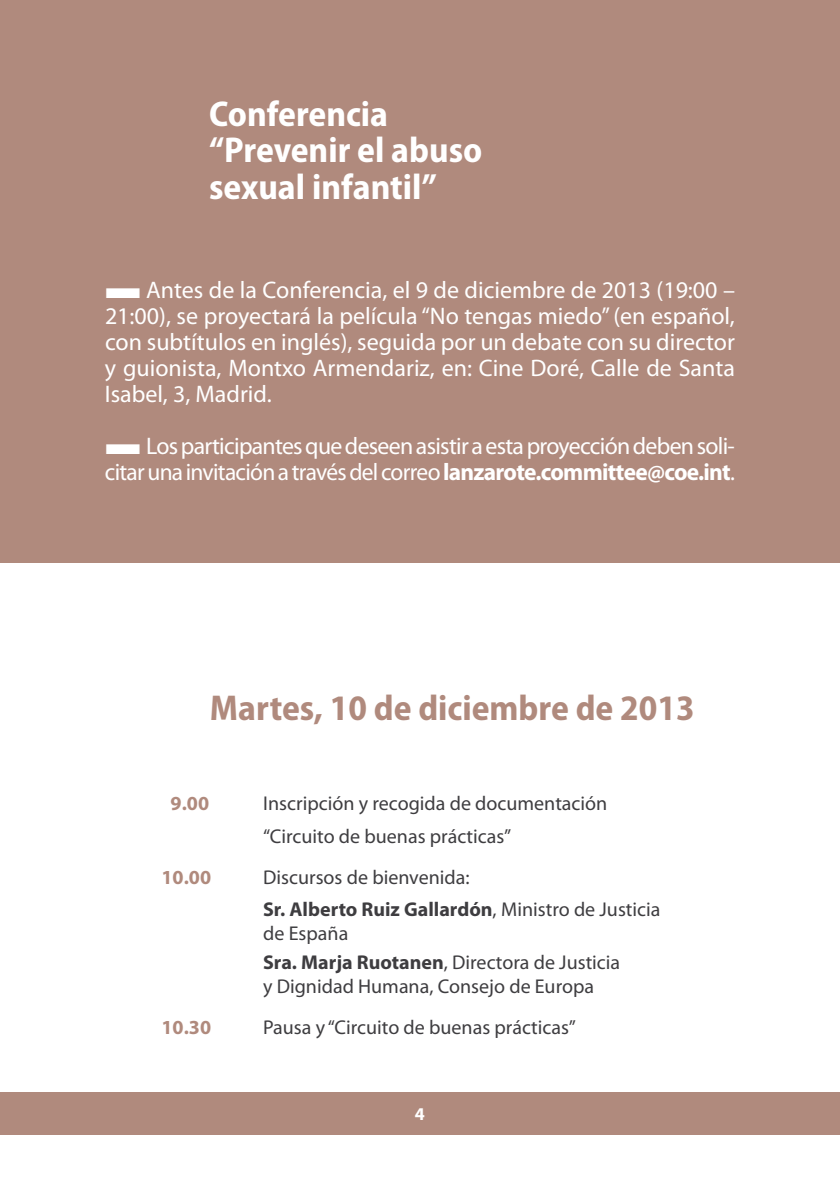
<style>
.page{position:relative;width:840px;height:1191px;background:#fff}
.page>*{position:absolute;margin:0;border:0;box-sizing:border-box;transform-origin:0 0}
.t1{font:700 semi-condensed 36px/36px "Myriad Pro";color:#fff}
.t2{font:700 semi-condensed 36px "Myriad Pro";color:#b08a7d}
.t3{font:24px/26px "Myriad Pro";letter-spacing:-.03em;color:#fff;text-align:justify}
.t4{font:20px/33px "Myriad Pro";color:#3e3d40}
.t5{font:700 20px "Myriad Pro";color:#b08a7d}
.t6{font:700 18px "Myriad Pro";color:#fff}
.s1{font-weight:700}
</style>
<div class="page">
<div style="left:0;top:1091px;width:839px;height:43px;background:#b08a7d"></div>
<div style="left:0;top:0;width:839px;height:198px;background:#b08a7d"></div>
<div style="left:0;top:114px;width:839px;height:448px;background:#b08a7d"></div>
<p class="t1" style="left:209px;top:95px;width:274px">Conferencia “Prevenir el abuso sexual infantil”</p>
<p class="t3" style="left:105px;top:276px;width:631px">■Antes de la Conferencia, el 9 de diciembre de 2013 (19:00 – 21:00), se proyectará la película “No tengas miedo” (en español, con subtítulos en inglés), seguida por un debate con su director y guionista, Montxo Armendariz, en: Cine Doré, Calle de Santa Isabel, 3, Madrid.</p>
<p class="t3" style="left:105px;top:432px;width:631px">■Los participantes que deseen asistir a esta proyección deben soli&shy;citar una invitación a través del correo <span class="s1">lanzarote.committee@coe.int</span>.</p>
<p class="t2" style="left:210px;top:684px;width:486px">Martes, 10 de diciembre de 2013</p>
<p class="t5" style="left:170px;top:790px;width:40px">9.00</p>
<p class="t4" style="left:263px;top:786px;width:345px">Inscripción y recogida de documentación “Circuito de buenas prácticas”</p>
<p class="t5" style="left:161px;top:864px;width:51px">10.00</p>
<p class="t4" style="left:263px;top:861px;width:398px;line-height:32px">Discursos de bienvenida:<br><span class="s1">Sr. Alberto Ruiz Gallardón</span>, Ministro de Justicia</p>
<p class="t4" style="left:263px;top:918px;width:358px;line-height:28.6px">de España<br><span class="s1">Sra. Marja Ruotanen</span>, Directora de Justicia</p>
<p class="t4" style="left:263px;top:969px;width:332px">y Dignidad Humana, Consejo de Europa</p>
<p class="t5" style="left:161px;top:1013px;width:51px">10.30</p>
<p class="t4" style="left:263px;top:1010px;width:314px">Pausa y “Circuito de buenas prácticas”</p>
<p class="t6" style="left:415px;top:1102px;width:11px">4</p>
</div>
